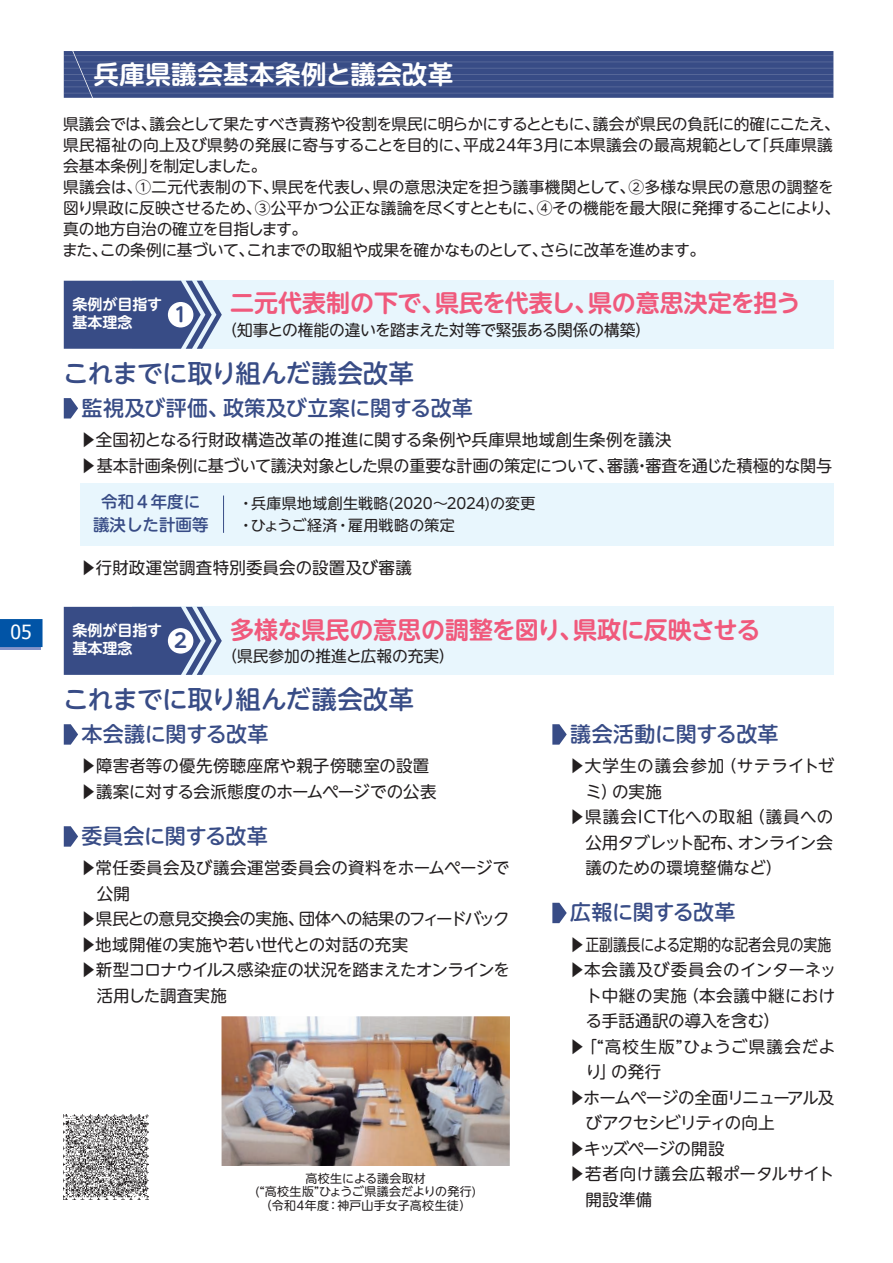
<style>
.page{position:relative;width:893px;height:1263px;background:#fff}
.page>*{position:absolute;margin:0;border:0;box-sizing:border-box;transform-origin:0 0}
.t1{font:500 25.5px "UD Shin M Go Pr 6";letter-spacing:-.02em;color:#384c86}
.t2{font:700 25.5px "UD Shin M Go Pr 6 De";letter-spacing:.015em;color:#fff}
.t3{font:700 24px "UD Shin M Go Pr 6 De";letter-spacing:-.005em;color:#f0597c}
.t4{font:500 21px "UD Shin M Go Pr 6";letter-spacing:-.01em;color:#384c86}
.t5{font:500 21px "UD Shin M Go Pr 6";letter-spacing:.01em;color:#384c86}
.t6{font:19.5px "Tahoma";color:#fff}
.t7{font:700 19.5px "UD Shin M Go Pr 6 De";color:#384c86}
.t8{font:16.5px/25.5px "UD Shin M Go Pr 6";color:#231f20}
.t9{font:16.5px "UD Shin M Go Pr 6";letter-spacing:.04em;color:#231f20}
.t10{font:16.5px "UD Shin M Go Pr 6";letter-spacing:-.05em;color:#231f20}
.t11{font:16.5px "UD Shin M Go Pr 6";letter-spacing:-.04em;color:#231f20}
.t12{font:16.5px "UD Shin M Go Pr 6";letter-spacing:-.035em;color:#231f20}
.t13{font:16.5px "UD Shin M Go Pr 6";letter-spacing:.05em;color:#231f20}
.t14{font:16.5px "UD Shin M Go Pr 6";letter-spacing:.07em;color:#231f20}
.t15{font:16.5px "UD Shin M Go Pr 6";letter-spacing:.055em;color:#231f20}
.t16{font:16.5px "UD Shin M Go Pr 6";letter-spacing:-.045em;color:#231f20}
.t17{font:16.5px "UD Shin M Go Pr 6";letter-spacing:.025em;color:#231f20}
.t18{font:500 16.5px/22.5px "UD Shin M Go Pr 6";color:#384c86;text-align:center}
.t19{font:16.5px "UD Shin M Go Pr 6";letter-spacing:-.06em;color:#231f20}
.t20{font:15.75px/21px "UD Shin M Go Pr 6";letter-spacing:-.01em;color:#231f20}
.t21{font:15px/22.5px "UD Shin M Go Pr 6";letter-spacing:.015em;color:#231f20}
.t22{font:700 15px/18px "UD Shin M Go Pr 6 De";color:#fff}
.t23{font:12px/13.5px "UD Shin M Go Pr 6";letter-spacing:.02em;color:#231f20;text-align:center}
</style>
<div class="page">
<svg style="left:64px;top:51px;width:769px;height:47px;background:#3a4e87"></svg>
<hr style="left:91px;top:93px;width:742px;height:1px;background:#fff">
<hr style="left:88px;top:86px;width:745px;height:1px;background:#fff">
<hr style="left:86px;top:80px;width:747px;height:1px;background:#fff">
<hr style="left:83px;top:74px;width:750px;height:1px;background:#fff">
<hr style="left:80px;top:68px;width:753px;height:1px;background:#fff">
<hr style="left:78px;top:62px;width:755px;height:1px;background:#fff">
<hr style="left:75px;top:55px;width:758px;height:1px;background:#fff">
<img style="left:221px;top:1016px;width:289px;height:150px">
<div style="left:0;top:621px;width:41px;height:28px;background:#7a8fc7"></div>
<div style="left:0;top:619px;width:43px;height:28px;background:#0154a6"></div>
<div style="left:132px;top:281px;width:701px;height:68px;background:#e8f6fd"></div>
<svg style="left:64px;top:281px;width:158px;height:68px;background:#4f6296"></svg>
<div style="left:168px;top:302px;width:25px;height:25px;background:#fff;border-radius:50%"></div>
<svg style="left:64px;top:398px;width:14px;height:20px"></svg>
<div style="left:80px;top:483px;width:753px;height:63px;background:#e8f6fd"></div>
<hr style="left:223px;top:495px;width:1px;height:38px;background:#384c86">
<div style="left:132px;top:607px;width:701px;height:68px;background:#e8f6fd"></div>
<svg style="left:64px;top:607px;width:158px;height:68px;background:#4e6295"></svg>
<div style="left:168px;top:628px;width:25px;height:26px;background:#fff;border-radius:50%"></div>
<svg style="left:64px;top:724px;width:14px;height:21px"></svg>
<svg style="left:64px;top:826px;width:14px;height:21px"></svg>
<svg style="left:552px;top:724px;width:15px;height:21px"></svg>
<svg style="left:552px;top:903px;width:15px;height:20px"></svg>
<img style="left:64px;top:1114px;width:85px;height:85px">
<p class="t6" style="left:11px;top:619px;width:23px">05</p>
<h1 class="t2" style="left:94px;top:53px;width:361px">兵庫県議会基本条例と議会改革</h1>
<p class="t20" style="left:62px;top:113px;width:780px">県議会では、議会として果たすべき責務や役割を県民に明らかにするとともに、議会が県民の負託に的確にこたえ、県民福祉の向上及び県勢の発展に寄与することを目的に、平成24年3月に本県議会の最高規範として「兵庫県議会基本条例」を制定しました。<br>県議会は、①二元代表制の下、県民を代表し、県の意思決定を担う議事機関として、②多様な県民の意思の調整を図り県政に反映させるため、③公平かつ公正な議論を尽くすとともに、④その機能を最大限に発揮することにより、真の地方自治の確立を目指します。<br>また、この条例に基づいて、これまでの取組や成果を確かなものとして、さらに改革を進めます。</p>
<p class="t22" style="left:73px;top:294px;width:91px">条例が目指す基本理念</p>
<p class="t7" style="left:174px;top:298px;width:14px">1</p>
<h2 class="t3" style="left:230px;top:283px;width:572px">二元代表制の下で、県民を代表し、県の意思決定を担う</h2>
<p class="t20" style="left:222px;top:319px;width:430px">（知事との権能の違いを踏まえた対等で緊張ある関係の構築）</p>
<h1 class="t1" style="left:63px;top:352px;width:352px">これまでに取り組んだ議会改革</h1>
<h3 class="t5" style="left:82px;top:390px;width:393px">監視及び評価、政策及び立案に関する改革</h3>
<p class="t8" style="left:80px;top:426px;width:753px">▶全国初となる行財政構造改革の推進に関する条例や兵庫県地域創生条例を議決<br>▶基本計画条例に基づいて議決対象とした県の重要な計画の策定について、審議・審査を通じた積極的な関与</p>
<p class="t18" style="left:93px;top:490px;width:117px">令和４年度に議決した計画等</p>
<p class="t21" style="left:239px;top:491px;width:299px">・兵庫県地域創生戦略(2020～2024)の変更・ひょうご経済・雇用戦略の策定</p>
<p class="t8" style="left:80px;top:554px;width:333px">▶行財政運営調査特別委員会の設置及び審議</p>
<p class="t22" style="left:73px;top:620px;width:91px">条例が目指す基本理念</p>
<p class="t7" style="left:174px;top:624px;width:14px">2</p>
<h2 class="t3" style="left:230px;top:609px;width:531px">多様な県民の意思の調整を図り、県政に反映させる</h2>
<p class="t20" style="left:222px;top:645px;width:234px">（県民参加の推進と広報の充実）</p>
<h1 class="t1" style="left:63px;top:678px;width:352px">これまでに取り組んだ議会改革</h1>
<h3 class="t4" style="left:82px;top:716px;width:188px">本会議に関する改革</h3>
<p class="t8" style="left:80px;top:752px;width:358px">▶障害者等の優先傍聴座席や親子傍聴室の設置▶議案に対する会派態度のホームページでの公表</p>
<h3 class="t4" style="left:82px;top:818px;width:188px">委員会に関する改革</h3>
<p class="t8" style="left:80px;top:854px;width:431px">▶常任委員会及び議会運営委員会の資料をホームページで</p>
<p class="t8" style="left:97px;top:880px;width:35px">公開</p>
<p class="t11" style="left:80px;top:905px;width:431px">▶県民との意見交換会の実施、団体への結果のフィードバック</p>
<p class="t8" style="left:80px;top:931px;width:329px">▶地域開催の実施や若い世代との対話の充実</p>
<p class="t12" style="left:80px;top:956px;width:431px">▶新型コロナウイルス感染症の状況を踏まえたオンラインを</p>
<p class="t8" style="left:97px;top:982px;width:132px">活用した調査実施</p>
<p class="t23" style="left:255px;top:1171px;width:223px">高校生による議会取材<br>(“高校生版”ひょうご県議会だよりの発行)（令和4年度：神戸山手女子高校生徒）</p>
<h3 class="t4" style="left:570px;top:716px;width:210px">議会活動に関する改革</h3>
<p class="t15" style="left:569px;top:752px;width:267px">▶大学生の議会参加（サテライトゼ</p>
<p class="t8" style="left:585px;top:778px;width:78px">ミ）の実施</p>
<p class="t13" style="left:569px;top:803px;width:266px">▶県議会ICT化への取組（議員への</p>
<p class="t16" style="left:585px;top:829px;width:249px">公用タブレット配布、オンライン会</p>
<p class="t8" style="left:585px;top:854px;width:198px">議のための環境整備など）</p>
<h3 class="t4" style="left:570px;top:895px;width:167px">広報に関する改革</h3>
<p class="t8" style="left:569px;top:931px;width:264px">▶正副議長による定期的な記者会見の実施</p>
<p class="t9" style="left:569px;top:956px;width:269px">▶本会議及び委員会のインターネッ</p>
<p class="t9" style="left:585px;top:982px;width:251px">ト中継の実施（本会議中継におけ</p>
<p class="t8" style="left:585px;top:1007px;width:196px">る手話通訳の導入を含む）</p>
<p class="t14" style="left:569px;top:1033px;width:268px">▶「“高校生版”ひょうご県議会だよ</p>
<p class="t8" style="left:585px;top:1058px;width:77px">り」の発行</p>
<p class="t10" style="left:569px;top:1084px;width:267px">▶ホームページの全面リニューアル及</p>
<p class="t10" style="left:585px;top:1109px;width:191px">びアクセシビリティの向上</p>
<p class="t19" style="left:569px;top:1135px;width:157px">▶キッズページの開設</p>
<p class="t17" style="left:569px;top:1160px;width:267px">▶若者向け議会広報ポータルサイト</p>
<p class="t8" style="left:585px;top:1186px;width:68px">開設準備</p>
</div>
